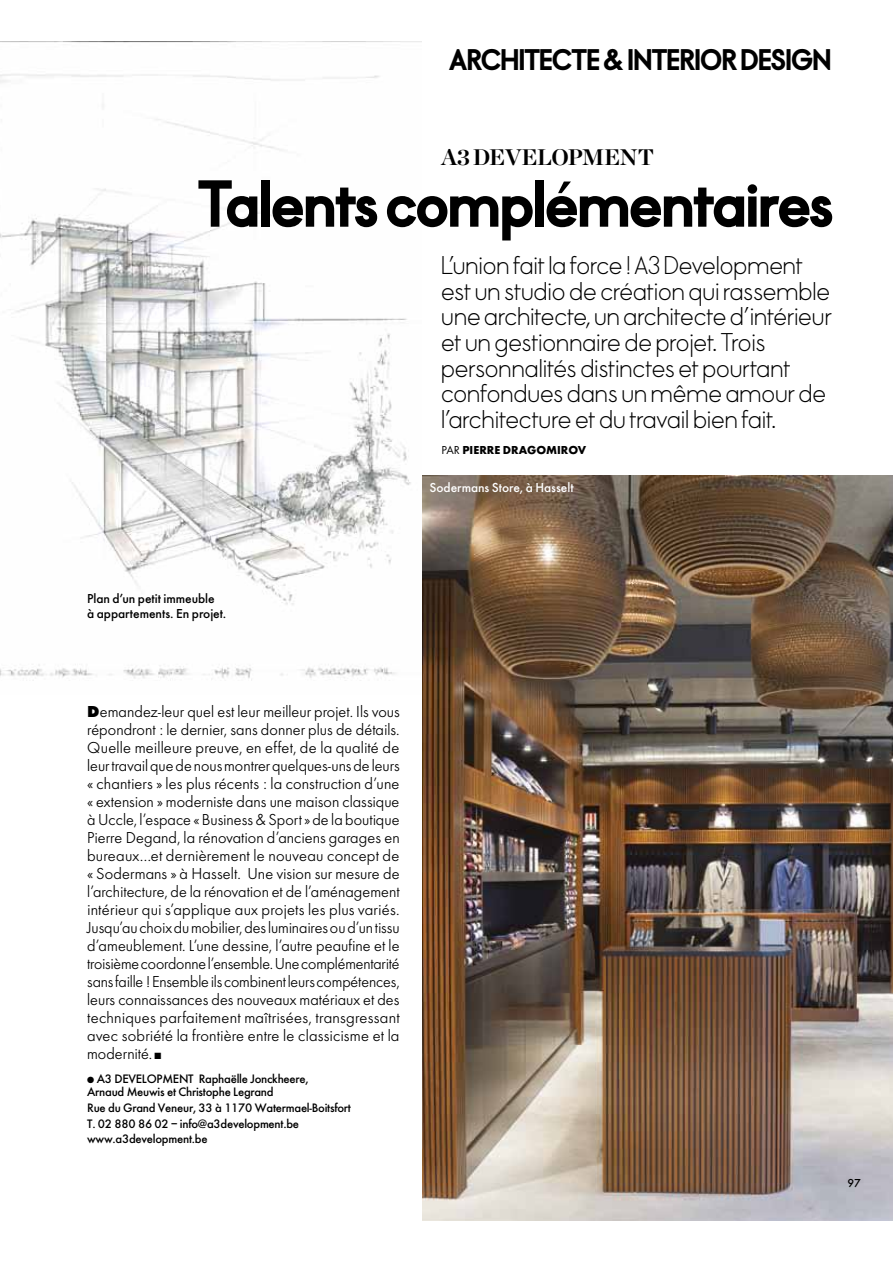
<style>
.page{position:relative;width:893px;height:1263px;background:#fff}
.page>*{position:absolute;margin:0;border:0;box-sizing:border-box;transform-origin:0 0}
.t1{font:800 60px "Elle Nova C Std";letter-spacing:-.02em;color:#000}
.t2{font:800 27px "Elle Nova C Std";letter-spacing:-.02em;color:#000}
.t3{font:23.25px/25.5px "Elle Nova C Std";letter-spacing:.02em;color:#000}
.t4{font:700 22.5px "Chronicle Display";letter-spacing:-.02em;color:#000}
.t5{font:16.5px/18px "Elle Gabor Std Text";letter-spacing:.01em;color:#000;text-align:justify}
.t6{font:500 13.5px/15px "Elle Gabor Std";letter-spacing:-.005em;color:#000}
.t7{font:500 13.5px "Elle Gabor Std";letter-spacing:-.005em;color:#fff}
.t8{font:500 12.75px/15.6px "Elle Gabor Std";letter-spacing:-.02em;color:#000}
.t9{font:700 12px "Elle Gabor Std";color:#000}
.t10{font:500 12px "Elle Gabor Std";color:#000}
.s1{font-weight:400}
.s2{font-family:"Elle Gabor Std";font-weight:900}
</style>
<div class="page">
<img style="left:423px;top:475px;width:470px;height:745px">
<img style="left:0;top:42px;width:411px;height:639px">
<p class="t2" style="left:449px;top:44px;width:384px">ARCHITECTE &amp; INTERIOR DESIGN</p>
<p class="t4" style="left:441px;top:139px;width:214px">A3 DEVELOPMENT</p>
<p class="t1" style="left:198px;top:169px;width:636px">Talents complémentaires</p>
<p class="t3" style="left:441px;top:254px;width:391px">L’union fait la force ! A3 Development est un studio de création qui rassemble une architecte, un architecte d’intérieur et un gestionnaire de projet. Trois personnalités distinctes et pourtant confondues dans un même amour de l’architecture et du travail bien fait.</p>
<p class="t9" style="left:441px;top:443px;width:146px"><span class="s1">PAR</span> PIERRE DRAGOMIROV</p>
<p class="t7" style="left:429px;top:480px;width:146px">Sodermans Store, à Hasselt</p>
<p class="t6" style="left:87px;top:591px;width:141px">Plan d’un petit immeuble<br>à appartements. En projet.</p>
<p class="t5" style="left:87px;top:703px;width:314px"><span class="s2">D</span>emandez-leur quel est leur meilleur projet. Ils vous répondront : le dernier, sans donner plus de détails.<br>Quelle meilleure preuve, en effet, de la qualité de leur travail que de nous montrer quelques-uns de leurs « chantiers » les plus récents : la construction d’une « extension » moderniste dans une maison classique à Uccle, l’espace « Business &amp; Sport » de la boutique Pierre Degand, la rénovation d’anciens garages en bureaux…et dernièrement le nouveau concept de « Sodermans » à Hasselt. Une vision sur mesure de l’architecture, de la rénovation et de l’aménagement intérieur qui s’applique aux projets les plus variés.<br>Jusqu’au choix du mobilier, des luminaires ou d’un tissu d’ameublement. L’une dessine, l’autre peaufine et le troisième coordonne l’ensemble. Une complémentarité sans faille ! Ensemble ils combinent leurs compétences, leurs connaissances des nouveaux matériaux et des techniques parfaitement maîtrisées, transgressant avec sobriété la frontière entre le classicisme et la modernité. ■</p>
<p class="t8" style="left:87px;top:1072px;width:223px;line-height:13.5px">● A3 DEVELOPMENT Raphaëlle Jonckheere,<br>Arnaud Meuwis et Christophe Legrand</p>
<p class="t8" style="left:87px;top:1100px;width:265px">Rue du Grand Veneur, 33 à 1170 Watermael-Boitsfort<br>T. 02 880 86 02 – info@a3development.be www.a3development.be</p>
<p class="t10" style="left:847px;top:1176px;width:15px">97</p>
</div>
